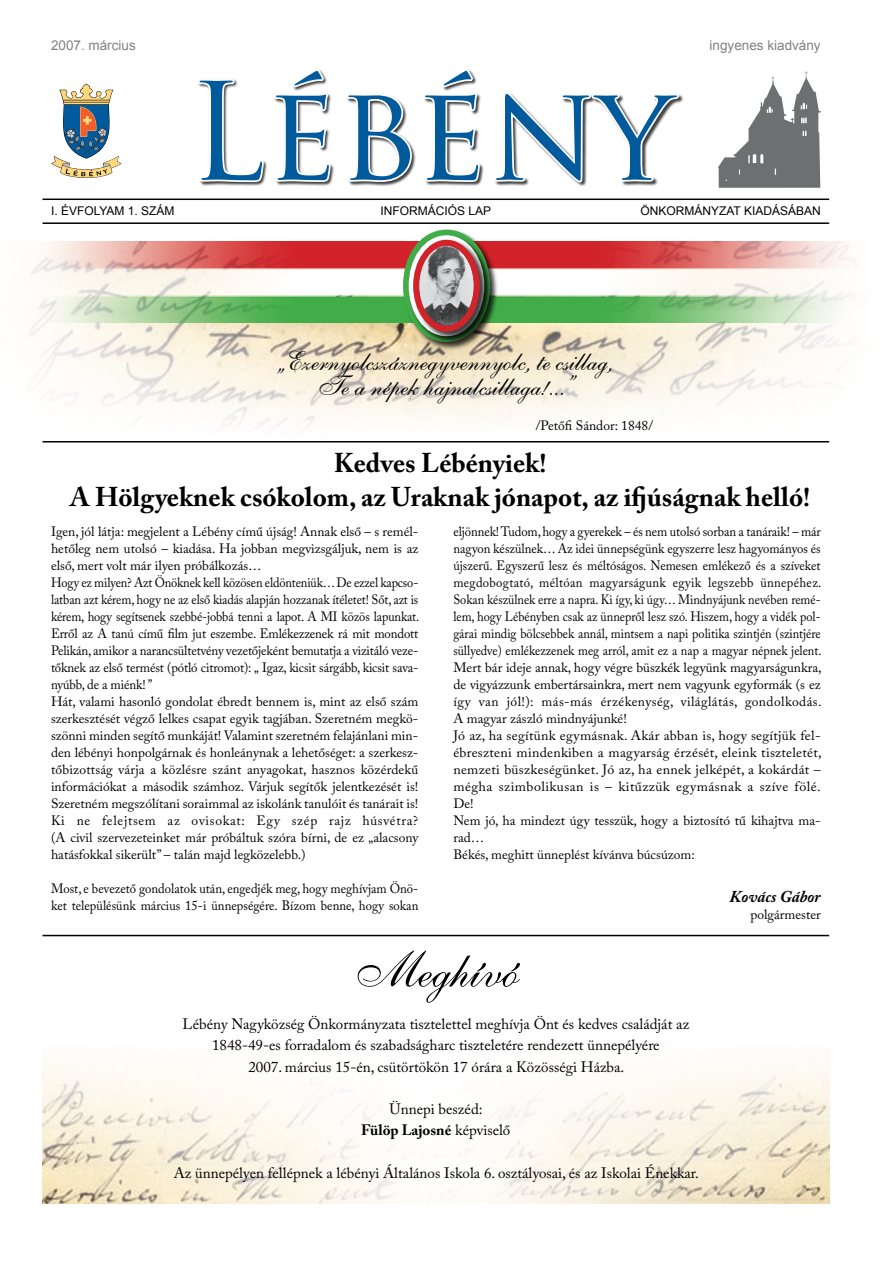
<style>
.page{position:relative;width:893px;height:1263px;background:#fff}
.page>*{position:absolute;margin:0;border:0;box-sizing:border-box;transform-origin:0 0}
.t1{font:131.4px "Trajan Pro";color:#005a9c}
.t2{font:51px "English 111 Vivace BT";color:#000}
.t3{font:700 27px/34px "Adobe Caslon Pro";color:#000;text-align:center}
.t4{font:27px/25.5px "English 111 Vivace BT";color:#000;text-align:center}
.t5{font:italic 700 16.5px "Adobe Caslon Pro";color:#000}
.t6{font:15px/21.3px "Adobe Caslon Pro";color:#000;text-align:center}
.t7{font:13.5px/17px "Adobe Caslon Pro";color:#000}
.t8{font:13.5px/17px "Adobe Caslon Pro";color:#000;scale:.94 1}
.t9{font:13.5px "Arial";color:#808284}
.t10{font:12px "Arial";color:#000}
.s1{font-weight:700}
</style>
<div class="page">
<img style="left:43px;top:1061px;width:786px;height:142px">
<img style="left:29px;top:322px;width:808px;height:121px">
<svg style="left:198px;top:79px;width:67px;height:105px"></svg>
<svg style="left:274px;top:70px;width:58px;height:114px"></svg>
<svg style="left:347px;top:97px;width:67px;height:87px"></svg>
<svg style="left:424px;top:69px;width:58px;height:115px"></svg>
<svg style="left:495px;top:93px;width:186px;height:92px"></svg>
<hr style="left:43px;top:222px;width:786px;height:2px;background:#000">
<hr style="left:43px;top:199px;width:786px;height:1px;background:#000">
<svg style="left:718px;top:71px;width:103px;height:117px"></svg>
<svg style="left:51px;top:84px;width:71px;height:95px"></svg>
<img style="left:30px;top:242px;width:820px;height:80px">
<div style="left:402px;top:229px;width:98px;height:122px;background:#000;opacity:.75"></div>
<div style="left:403px;top:230px;width:87px;height:112px;border:26px solid #41ad49;border-radius:50%"></div>
<div style="left:408px;top:234px;width:86px;height:112px;background:#000;opacity:.75"></div>
<div style="left:409px;top:235px;width:75px;height:101px;border:15px solid #fff;border-radius:50%"></div>
<div style="left:412px;top:239px;width:77px;height:102px;background:#000;opacity:.75"></div>
<img style="left:419px;top:246px;width:55px;height:80px;border-radius:50%">
<div style="left:413px;top:240px;width:67px;height:92px;border:6px solid #d2232a;border-radius:50%"></div>
<hr style="left:43px;top:935px;width:786px;height:1px;background:#000">
<hr style="left:43px;top:441px;width:786px;height:1px;background:#000">
<p class="t9" style="left:51px;top:36px;width:86px">2007. március</p>
<p class="t9" style="left:710px;top:36px;width:113px">ingyenes kiadvány</p>
<p class="t10" style="left:51px;top:203px;width:125px">I. ÉVFOLYAM 1. SZÁM</p>
<h1 class="t1" style="left:188px;top:48px;width:486px">Lébény</h1>
<p class="t10" style="left:381px;top:203px;width:112px">INFORMÁCIÓS LAP</p>
<p class="t10" style="left:640px;top:203px;width:182px">ÖNKORMÁNYZAT KIADÁSÁBAN</p>
<h3 class="t4" style="left:278px;top:349px;width:337px">„Ezernyolcszáznegyvennyolc, te csillag,<br>Te a népek hajnalcsillaga!...”</h3>
<p class="t7" style="left:536px;top:416px;width:119px">/Petőfi Sándor: 1848/</p>
<h3 class="t3" style="left:70px;top:446px;width:742px">Kedves Lébényiek!<br>A Hölgyeknek csókolom, az Uraknak jónapot, az ifjúságnak helló!</h3>
<p class="t7" style="left:51px;top:523px;width:370px">Igen, jól látja: megjelent a Lébény című újság! Annak első – s remél&shy;hetőleg nem utolsó – kiadása. Ha jobban megvizsgáljuk, nem is az első, mert volt már ilyen próbálkozás…<br>Hogy ez milyen? Azt Önöknek kell közösen eldönteniük… De ezzel kapcso&shy;latban azt kérem, hogy ne az első kiadás alapján hozzanak ítéletet! Sőt, azt is kérem, hogy segítsenek szebbé-jobbá tenni a lapot. A MI közös lapunkat.<br>Erről az A tanú című film jut eszembe. Emlékezzenek rá mit mondott Pelikán, amikor a narancsültetvény vezetőjeként bemutatja a vizitáló veze&shy;tőknek az első termést (pótló citromot): „ Igaz, kicsit sárgább, kicsit sava&shy;nyúbb, de a miénk! ”<br>Hát, valami hasonló gondolat ébredt bennem is, mint az első szám szerkesztését végző lelkes csapat egyik tagjában. Szeretném megkö&shy;szönni minden segítő munkáját! Valamint szeretném felajánlani min&shy;den lébényi honpolgárnak és honleánynak a lehetőséget: a szerkesz&shy;tőbizottság várja a közlésre szánt anyagokat, hasznos közérdekű információkat a második számhoz. Várjuk segítők jelentkezését is!<br>Szeretném megszólítani soraimmal az iskolánk tanulóit és tanárait is!<br>Ki ne felejtsem az ovisokat: Egy szép rajz húsvétra? (A civil szervezeteinket már próbáltuk szóra bírni, de ez „alacsony hatásfokkal sikerült” – talán majd legközelebb.)</p>
<p class="t8" style="left:51px;top:880px;width:392px">Most, e bevezető gondolatok után, engedjék meg, hogy meghívjam Önö&shy;ket településünk március 15-i ünnepségére. Bízom benne, hogy sokan</p>
<p class="t8" style="left:453px;top:523px;width:393px">eljönnek! Tudom, hogy a gyerekek – és nem utolsó sorban a tanáraik! – már nagyon készülnek… Az idei ünnepségünk egyszerre lesz hagyományos és újszerű. Egyszerű lesz és méltóságos. Nemesen emlékező és a szíveket megdobogtató, méltóan magyarságunk egyik legszebb ünnepéhez.<br>Sokan készülnek erre a napra. Ki így, ki úgy… Mindnyájunk nevében remé&shy;lem, hogy Lébényben csak az ünnepről lesz szó. Hiszem, hogy a vidék pol&shy;gárai mindig bölcsebbek annál, mintsem a napi politika szintjén (szintjére süllyedve) emlékezzenek meg arról, amit ez a nap a magyar népnek jelent.<br>Mert bár ideje annak, hogy végre büszkék legyünk magyarságunkra, de vigyázzunk embertársainkra, mert nem vagyunk egyformák (s ez így van jól!): más-más érzékenység, világlátás, gondolkodás.<br>A magyar zászló mindnyájunké!<br>Jó az, ha segítünk egymásnak. Akár abban is, hogy segítjük fel&shy;ébreszteni mindenkiben a magyarság érzését, eleink tiszteletét, nemzeti büszkeségünket. Jó az, ha ennek jelképét, a kokárdát – mégha szimbolikusan is – kitűzzük egymásnak a szíve fölé.<br>De!<br>Nem jó, ha mindezt úgy tesszük, hogy a biztosító tű kihajtva ma&shy;rad…<br>Békés, meghitt ünneplést kívánva búcsúzom:</p>
<p class="t5" style="left:730px;top:886px;width:93px">Kovács Gábor</p>
<p class="t7" style="left:750px;top:905px;width:72px">polgármester</p>
<h2 class="t2" style="left:353px;top:938px;width:168px">Meghívó</h2>
<p class="t6" style="left:183px;top:1013px;width:508px">Lébény Nagyközség Önkormányzata tisztelettel meghívja Önt és kedves családját az<br>1848-49-es forradalom és szabadságharc tiszteletére rendezett ünnepélyére<br>2007. március 15-én, csütörtökön 17 órára a Közösségi Házba.</p>
<p class="t6" style="left:361px;top:1098px;width:151px">Ünnepi beszéd:<br><span class="s1">Fülöp Lajosné</span> képviselő</p>
<p class="t6" style="left:174px;top:1162px;width:527px">Az ünnepélyen fellépnek a lébényi Általános Iskola 6. osztályosai, és az Iskolai Énekkar.</p>
</div>
